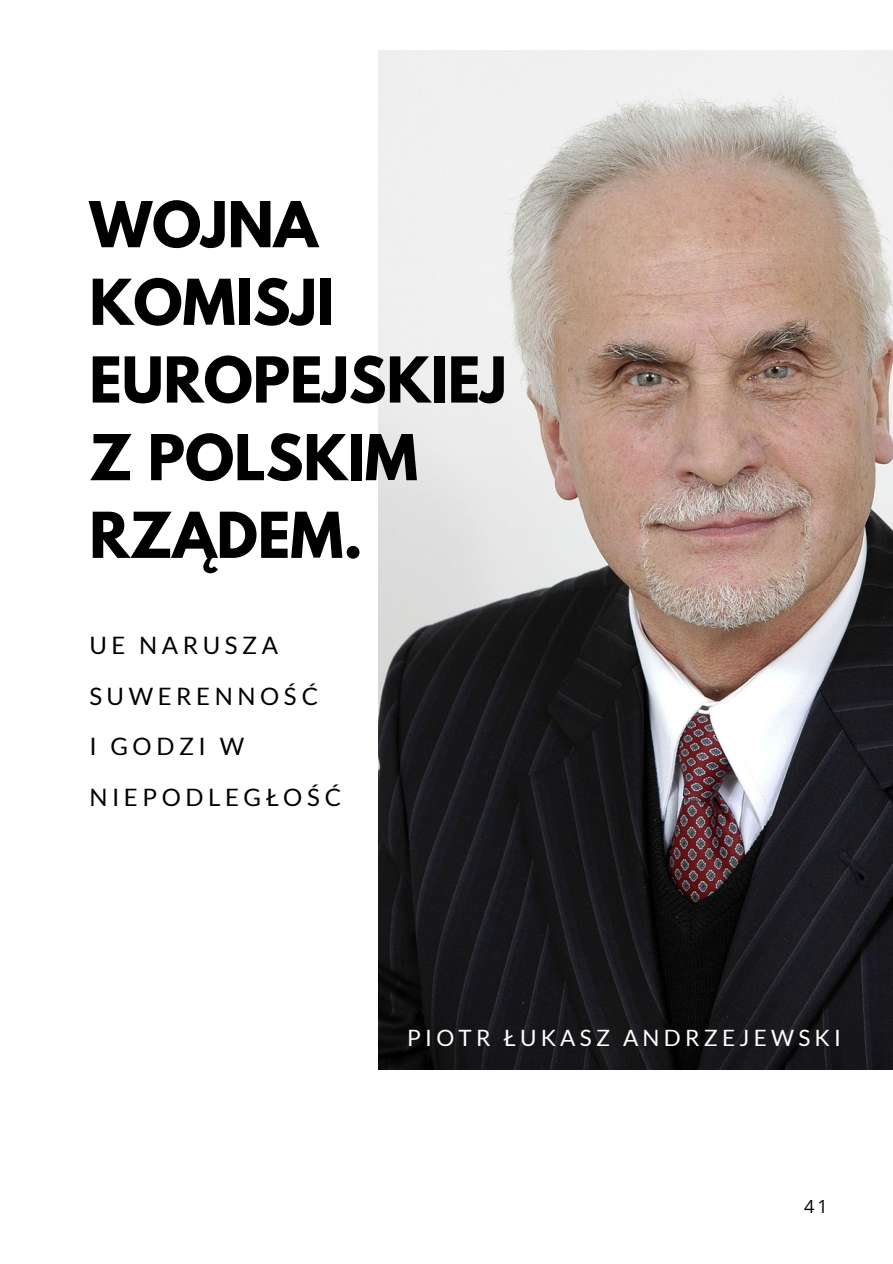
<style>
.page{position:relative;width:893px;height:1264px;background:#fff}
.page>*{position:absolute;margin:0;border:0;box-sizing:border-box;transform-origin:0 0}
.t1{font:700 55.95px/77.7px "League Spartan";color:#000}
.t2{font:24px/50.7px "Lato";letter-spacing:.19em;color:#000}
.t3{font:22.5px "Lato";letter-spacing:.19em;color:#fff}
.t4{font:18.15px "Open Sans";color:#000}
</style>
<div class="page">
<img style="left:378px;top:51px;width:514px;height:1018px">
<h1 class="t1" style="left:89px;top:193px;width:418px">WOJNA<br>KOMISJI<br>EUROPEJSKIEJ<br>Z POLSKIM<br>RZĄDEM.</h1>
<p class="t2" style="left:89px;top:619px;width:253px">UE NARUSZA<br>SUWERENNOŚĆ<br>I GODZI W<br>NIEPODLEGŁOŚĆ</p>
<p class="t3" style="left:407px;top:1023px;width:435px">PIOTR ŁUKASZ ANDRZEJEWSKI</p>
<p class="t4" style="left:804px;top:1193px;width:25px">41</p>
</div>
